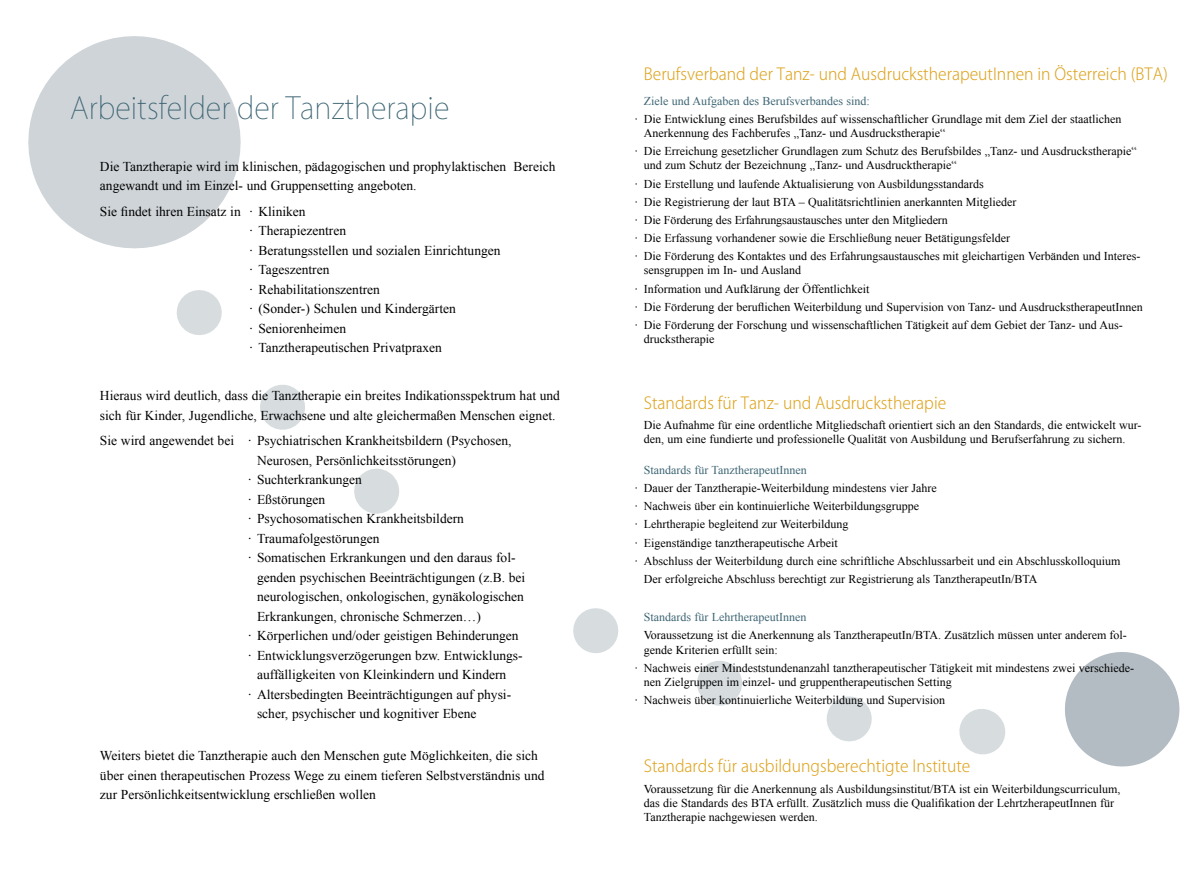
<style>
.page{position:relative;width:1191px;height:893px;background:#fff}
.page>*{position:absolute;margin:0;border:0;box-sizing:border-box;transform-origin:0 0}
.t1{font:200 30px "Koz Go Std";color:#3d6574;scale:.96 1}
.t2{font:300 16.5px "Koz Go Std";color:#dda421;scale:.96 1}
.t3{font:13.5px/19.5px "Times New Roman";color:#000}
.t4{font:12px/18.1px "Times New Roman";color:#000}
.t5{font:12px "Times New Roman";color:#3d6574}
</style>
<div class="page">
<svg style="left:573px;top:608px;width:299px;height:134px"></svg>
<svg style="left:176px;top:290px;width:223px;height:224px"></svg>
<hr style="left:982px;top:709px;width:1px;height:45px;background:#d7dcdf">
<hr style="left:479px;top:542px;width:1px;height:45px;background:#d7dcdf">
<svg style="left:28px;top:36px;width:213px;height:213px;fill:#cfd4d8"></svg>
<svg style="left:1065px;top:652px;width:115px;height:115px"></svg>
<h1 class="t1" style="left:70px;top:90px;width:396px">Arbeitsfelder der Tanztherapie</h1>
<p class="t3" style="left:100px;top:156px;width:457px">Die Tanztherapie wird im klinischen, pädagogischen und prophylaktischen Bereich angewandt und im Einzel- und Gruppensetting angeboten.</p>
<p class="t3" style="left:100px;top:201px;width:142px">Sie findet ihren Einsatz in</p>
<p class="t3" style="left:249px;top:201px;width:253px">· Kliniken<br>· Therapiezentren<br>· Beratungsstellen und sozialen Einrichtungen · Tageszentren<br>· Rehabilitationszentren<br>· (Sonder-) Schulen und Kindergärten<br>· Seniorenheimen<br>· Tanztherapeutischen Privatpraxen</p>
<p class="t3" style="left:100px;top:386px;width:461px">Hieraus wird deutlich, dass die Tanztherapie ein breites Indikationsspektrum hat und sich für Kinder, Jugendliche, Erwachsene und alte gleichermaßen Menschen eignet.</p>
<p class="t3" style="left:100px;top:431px;width:136px">Sie wird angewendet bei</p>
<p class="t3" style="left:248px;top:431px;width:265px">· Psychiatrischen Krankheitsbildern (Psychosen,</p>
<p class="t3" style="left:257px;top:450px;width:201px">Neurosen, Persönlichkeitsstörungen)</p>
<p class="t3" style="left:248px;top:470px;width:115px">· Suchterkrankungen</p>
<p class="t3" style="left:248px;top:489px;width:79px">· Eßstörungen</p>
<p class="t3" style="left:248px;top:509px;width:217px">· Psychosomatischen Krankheitsbildern</p>
<p class="t3" style="left:248px;top:528px;width:133px">· Traumafolgestörungen</p>
<p class="t3" style="left:248px;top:548px;width:269px">· Somatischen Erkrankungen und den daraus fol-</p>
<p class="t3" style="left:257px;top:567px;width:270px">genden psychischen Beeinträchtigungen (z.B. bei</p>
<p class="t3" style="left:257px;top:587px;width:268px">neurologischen, onkologischen, gynäkologischen</p>
<p class="t3" style="left:257px;top:606px;width:225px">Erkrankungen, chronische Schmerzen…)</p>
<p class="t3" style="left:248px;top:626px;width:272px">· Körperlichen und/oder geistigen Behinderungen</p>
<p class="t3" style="left:248px;top:645px;width:276px">· Entwicklungsverzögerungen bzw. Entwicklungs-</p>
<p class="t3" style="left:257px;top:665px;width:251px">auffälligkeiten von Kleinkindern und Kindern</p>
<p class="t3" style="left:248px;top:684px;width:265px">· Altersbedingten Beeinträchtigungen auf physi-</p>
<p class="t3" style="left:257px;top:704px;width:221px">scher, psychischer und kognitiver Ebene</p>
<p class="t3" style="left:100px;top:746px;width:446px">Weiters bietet die Tanztherapie auch den Menschen gute Möglichkeiten, die sich über einen therapeutischen Prozess Wege zu einem tieferen Selbstverständnis und zur Persönlichkeitsentwicklung erschließen wollen</p>
<h2 class="t2" style="left:644px;top:63px;width:547px">Berufsverband der Tanz- und AusdruckstherapeutInnen in Österreich (BTA)</h2>
<p class="t5" style="left:644px;top:93px;width:227px">Ziele und Aufgaben des Berufsverbandes sind:</p>
<p class="t4" style="left:644px;top:112px;width:479px;line-height:14px;text-indent:-9px">· Die Entwicklung eines Berufsbildes auf wissenschaftlicher Grundlage mit dem Ziel der staatlichen<br>Anerkennung des Fachberufes „Tanz- und Ausdruckstherapie“</p>
<p class="t4" style="left:644px;top:144px;width:494px;line-height:14px;text-indent:-9px">· Die Erreichung gesetzlicher Grundlagen zum Schutz des Berufsbildes „Tanz- und Ausdruckstherapie“ und zum Schutz der Bezeichnung „Tanz- und Ausdrucktherapie“</p>
<p class="t4" style="left:635px;top:174px;width:507px">· Die Erstellung und laufende Aktualisierung von Ausbildungsstandards<br>· Die Registrierung der laut BTA – Qualitätsrichtlinien anerkannten Mitglieder<br>· Die Förderung des Erfahrungsaustausches unter den Mitgliedern<br>· Die Erfassung vorhandener sowie die Erschließung neuer Betätigungsfelder<br>· Die Förderung des Kontaktes und des Erfahrungsaustausches mit gleichartigen Verbänden und Interes-</p>
<p class="t4" style="left:635px;top:261px;width:509px;text-indent:9px">sensgruppen im In- und Ausland<br>· Information und Aufklärung der Öffentlichkeit<br>· Die Förderung der beruflichen Weiterbildung und Supervision von Tanz- und AusdruckstherapeutInnen · Die Förderung der Forschung und wissenschaftlichen Tätigkeit auf dem Gebiet der Tanz- und Aus-</p>
<p class="t4" style="left:644px;top:330px;width:72px">druckstherapie</p>
<h2 class="t2" style="left:644px;top:392px;width:316px">Standards für Tanz- und Ausdruckstherapie</h2>
<p class="t4" style="left:644px;top:418px;width:499px;line-height:14.4px">Die Aufnahme für eine ordentliche Mitgliedschaft orientiert sich an den Standards, die entwickelt wur&shy;den, um eine fundierte und professionelle Qualität von Ausbildung und Berufserfahrung zu sichern.</p>
<p class="t5" style="left:644px;top:462px;width:164px">Standards für TanztherapeutInnen</p>
<p class="t4" style="left:635px;top:479px;width:304px">· Dauer der Tanztherapie-Weiterbildung mindestens vier Jahre</p>
<p class="t4" style="left:635px;top:497px;width:286px">· Nachweis über ein kontinuierliche Weiterbildungsgruppe</p>
<p class="t4" style="left:635px;top:515px;width:215px">· Lehrtherapie begleitend zur Weiterbildung</p>
<p class="t4" style="left:635px;top:533px;width:204px">· Eigenständige tanztherapeutische Arbeit</p>
<p class="t4" style="left:635px;top:551px;width:487px">· Abschluss der Weiterbildung durch eine schriftliche Abschlussarbeit und ein Abschlusskolloquium</p>
<p class="t4" style="left:644px;top:570px;width:395px">Der erfolgreiche Abschluss berechtigt zur Registrierung als TanztherapeutIn/BTA</p>
<p class="t5" style="left:644px;top:609px;width:164px">Standards für LehrtherapeutInnen</p>
<p class="t4" style="left:644px;top:628px;width:484px;line-height:14.4px">Voraussetzung ist die Anerkennung als TanztherapeutIn/BTA. Zusätzlich müssen unter anderem fol&shy;gende Kriterien erfüllt sein:</p>
<p class="t4" style="left:644px;top:661px;width:492px;line-height:14px;text-indent:-9px">· Nachweis einer Mindeststundenanzahl tanztherapeutischer Tätigkeit mit mindestens zwei verschiede&shy;nen Zielgruppen im einzel- und gruppentherapeutischen Setting</p>
<p class="t4" style="left:635px;top:691px;width:312px">· Nachweis über kontinuierliche Weiterbildung und Supervision</p>
<h2 class="t2" style="left:644px;top:756px;width:342px">Standards für ausbildungsberechtigte Institute</h2>
<p class="t4" style="left:644px;top:781px;width:478px;line-height:14.4px">Voraussetzung für die Anerkennung als Ausbildungsinstitut/BTA ist ein Weiterbildungscurriculum, das die Standards des BTA erfüllt. Zusätzlich muss die Qualifikation der LehrtzherapeutInnen für<br>Tanztherapie nachgewiesen werden.</p>
</div>
